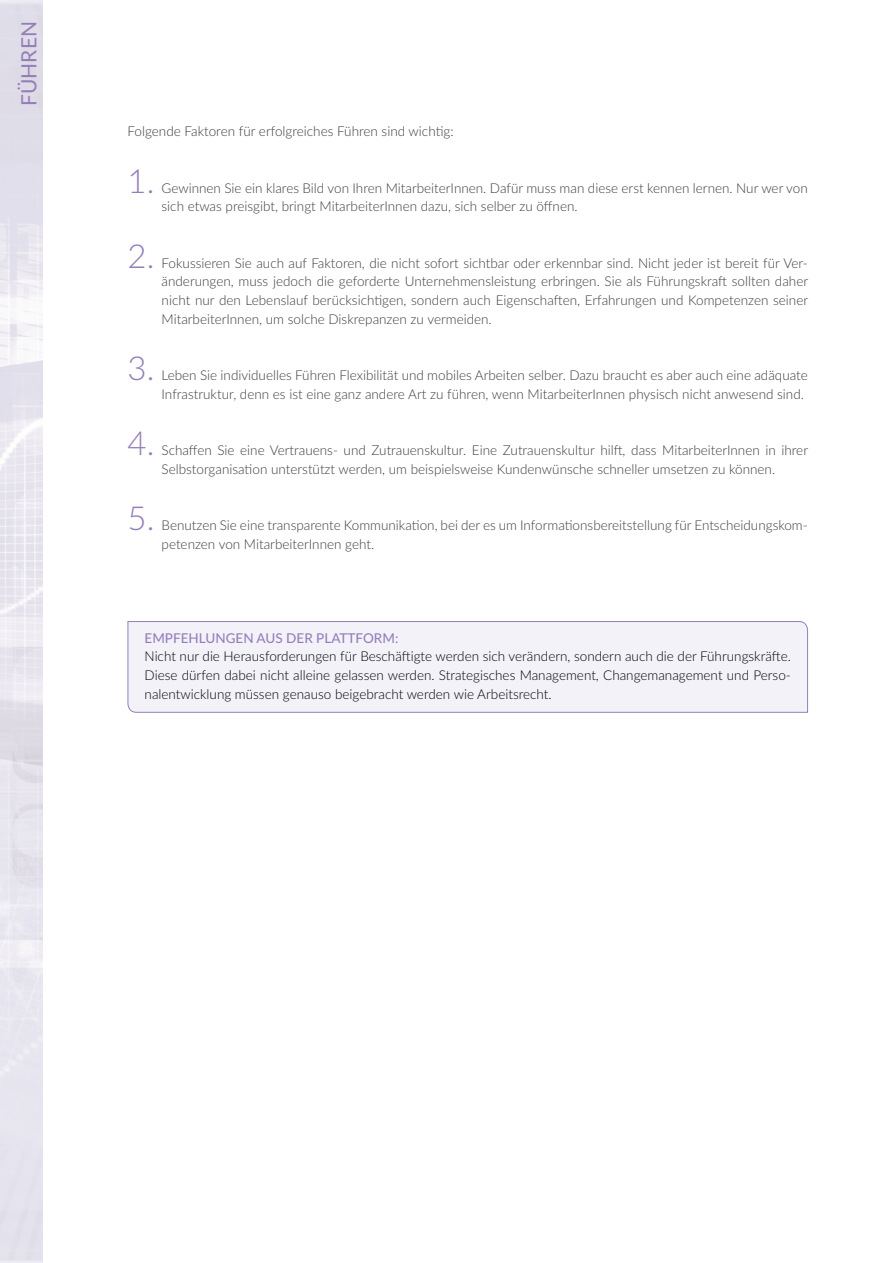
<style>
.page{position:relative;width:893px;height:1263px;background:#fff}
.page>*{position:absolute;margin:0;border:0;box-sizing:border-box;transform-origin:0 0}
.t1{font:300 33px "Lato";color:#947eb9}
.t2{font:21px "Lato";color:#947eb9}
.t3{font:300 13.5px/18.8px "Lato";color:#3c3c3b}
.t4{font:300 13.5px/18.8px "Lato";color:#000;text-align:justify}
.t5{font:500 13.5px "Lato";color:#947eb9}
</style>
<div class="page">
<img style="left:0;top:0;width:43px;height:1263px">
<div style="left:127px;top:621px;width:681px;height:92px;background:#f4f2f9"></div>
<h2 class="t2" style="left:14px;top:106px;width:86px;rotate:-90deg">Füh ren</h2>
<p class="t3" style="left:128px;top:122px;width:328px">Folgende Faktoren für erfolgreiches Führen sind wichtig:</p>
<h1 class="t1" style="left:128px;top:158px;width:28px">1.</h1>
<p class="t3" style="left:162px;top:178px;width:648px">Gewinnen Sie ein klares Bild von Ihren MitarbeiterInnen. Dafür muss man diese erst kennen lernen. Nur wer von sich etwas preisgibt, bringt MitarbeiterInnen dazu, sich selber zu öffnen.</p>
<h1 class="t1" style="left:128px;top:233px;width:28px">2.</h1>
<p class="t3" style="left:162px;top:253px;width:648px;text-align:justify">Fokussieren Sie auch auf Faktoren, die nicht sofort sichtbar oder erkennbar sind. Nicht jeder ist bereit für Ver&shy;änderungen, muss jedoch die geforderte Unternehmensleistung erbringen. Sie als Führungskraft sollten daher nicht nur den Lebenslauf berücksichtigen, sondern auch Eigenschaften, Erfahrungen und Kompetenzen seiner MitarbeiterInnen, um solche Diskrepanzen zu vermeiden.</p>
<h1 class="t1" style="left:128px;top:345px;width:28px">3.</h1>
<p class="t3" style="left:162px;top:365px;width:648px">Leben Sie individuelles Führen Flexibilität und mobiles Arbeiten selber. Dazu braucht es aber auch eine adäquate<br>Infrastruktur, denn es ist eine ganz andere Art zu führen, wenn MitarbeiterInnen physisch nicht anwesend sind.</p>
<h1 class="t1" style="left:128px;top:420px;width:28px">4.</h1>
<p class="t3" style="left:162px;top:440px;width:648px">Schaffen Sie eine Vertrauens- und Zutrauenskultur. Eine Zutrauenskultur hilft, dass MitarbeiterInnen in ihrer<br>Selbstorganisation unterstützt werden, um beispielsweise Kundenwünsche schneller umsetzen zu können.</p>
<h1 class="t1" style="left:128px;top:495px;width:28px">5.</h1>
<p class="t3" style="left:162px;top:515px;width:648px">Benutzen Sie eine transparente Kommunikation, bei der es um Informationsbereitstellung für Entscheidungskom&shy;petenzen von MitarbeiterInnen geht.</p>
<p class="t5" style="left:145px;top:628px;width:18px">EMPFEH</p>
<p class="t5" style="left:199px;top:628px;width:201px">LUNGEN AUS DER PLATTFORM :</p>
<p class="t4" style="left:145px;top:647px;width:648px">Nicht nur die Herausforderungen für Beschäftigte werden sich verändern, sondern auch die der Führungskräfte.<br>Diese dürfen dabei nicht alleine gelassen werden. Strategisches Management, Changemanagement und Perso&shy;nalentwicklung müssen genauso beigebracht werden wie Arbeitsrecht.</p>
</div>
